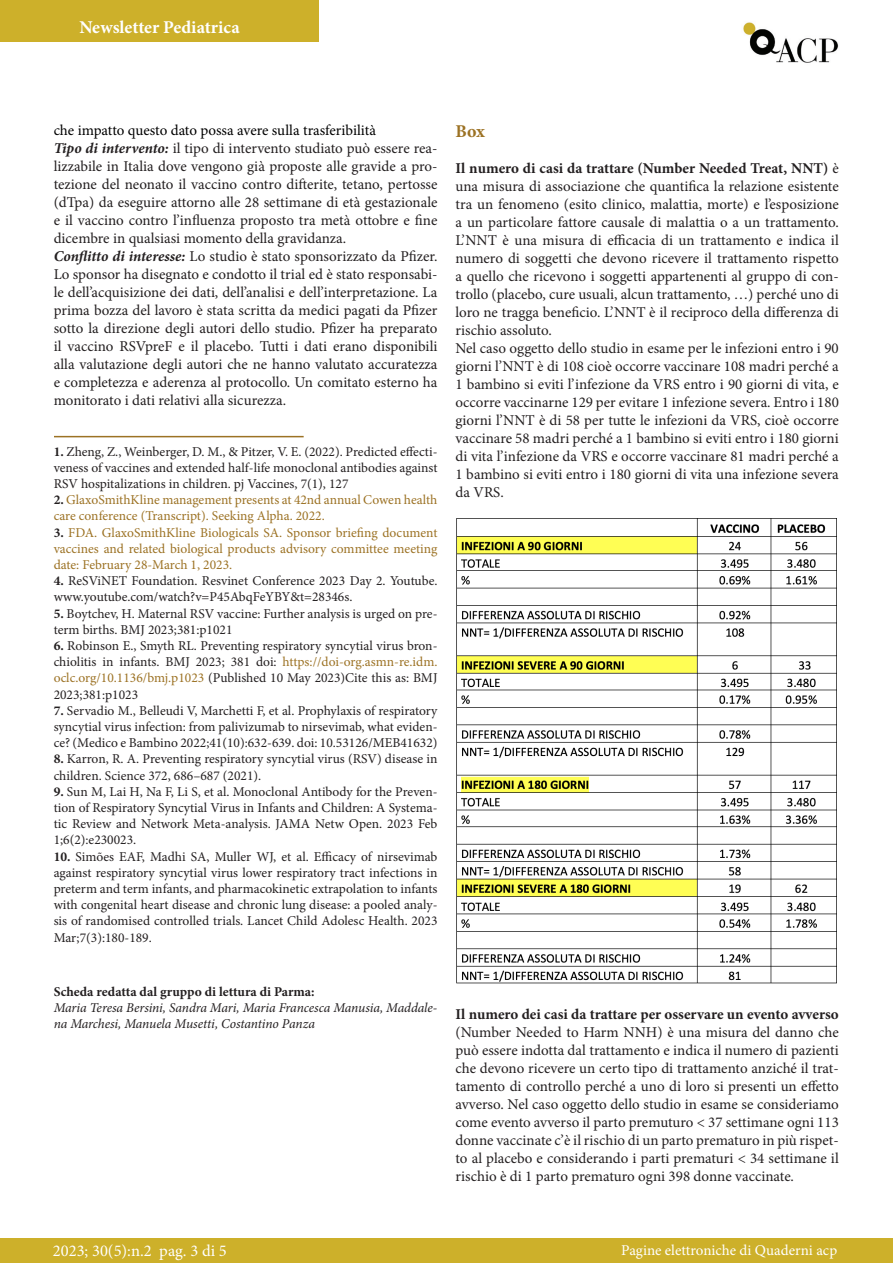
<style>
.page{position:relative;width:893px;height:1263px;background:#fff}
.page>*{position:absolute;margin:0;border:0;box-sizing:border-box;transform-origin:0 0}
.t1{font:700 18px "Minion Pro";color:#fff}
.t2{font:700 18px "Minion Pro";color:#9c7224}
.t3{font:16.5px "Minion Pro";color:#fff}
.t4{font:15px/18px "Minion Pro";color:#231f20;text-align:justify}
.t5{font:15px "Minion Pro";letter-spacing:-.005em;color:#000}
.t6{font:15px "Minion Pro";color:#fff}
.t7{font:13.5px/16.2px "Minion Pro";color:#231f20;text-align:justify}
.t8{font:13.5px/16.2px "Minion Pro";color:#9c7224}
.t9{font:italic 13.5px/16.2px "Minion Pro";letter-spacing:-.01em;color:#231f20}
.t10{font:700 13.5px "Minion Pro";color:#231f20}
.s1{font-weight:700;font-style:italic}
.s2{font-weight:700}
.s3{font-weight:700;color:#231f20}
.s4{color:#9c7224}
</style>
<div class="page">
<hr style="left:54px;top:436px;width:250px;height:1px;background:#9c7224">
<div style="left:0;top:0;width:319px;height:41px;background:#cdb02a"></div>
<img style="left:743px;top:22px;width:96px;height:41px">
<div style="left:0;top:1239px;width:892px;height:24px;background:#cdb02a"></div>
<img style="left:456px;top:518px;width:381px;height:466px">
<p class="t1" style="left:79px;top:15px;width:162px">Newsletter Pediatrica</p>
<p class="t5" style="left:54px;top:120px;width:324px">che impatto questo dato possa avere sulla trasferibilità</p>
<p class="t4" style="left:54px;top:139px;width:385px"><span class="s1">Tipo di intervento:</span> il tipo di intervento studiato può essere rea&shy;lizzabile in Italia dove vengono già proposte alle gravide a pro&shy;tezione del neonato il vaccino contro difterite, tetano, pertosse (dTpa) da eseguire attorno alle 28 settimane di età gestazionale e il vaccino contro l’influenza proposto tra metà ottobre e fine dicembre in qualsiasi momento della gravidanza.</p>
<p class="t4" style="left:54px;top:247px;width:385px"><span class="s1">Conflitto di interesse:</span> Lo studio è stato sponsorizzato da Pfizer.<br>Lo sponsor ha disegnato e condotto il trial ed è stato responsabi&shy;le dell’acquisizione dei dati, dell’analisi e dell’interpretazione. La prima bozza del lavoro è stata scritta da medici pagati da Pfizer sotto la direzione degli autori dello studio. Pfizer ha preparato il vaccino RSVpreF e il placebo. Tutti i dati erano disponibili alla valutazione degli autori che ne hanno valutato accuratezza e completezza e aderenza al protocollo. Un comitato esterno ha monitorato i dati relativi alla sicurezza.</p>
<p class="t7" style="left:54px;top:443px;width:385px"><span class="s2">1.</span> Zheng, Z., Weinberger, D. M., &amp; Pitzer, V. E. (2022). Predicted effecti&shy;veness of vaccines and extended half-life monoclonal antibodies against RSV hospitalizations in children. pj Vaccines, 7(1), 127</p>
<p class="t8" style="left:54px;top:492px;width:385px"><span class="s3">2.</span> GlaxoSmithKline management presents at 42nd annual Cowen health care conference (Transcript). Seeking Alpha. 2022.</p>
<p class="t8" style="left:54px;top:524px;width:385px;text-align:justify"><span class="s3">3.</span> FDA. GlaxoSmithKline Biologicals SA. Sponsor briefing document vaccines and related biological products advisory committee meeting date: February 28-March 1, 2023.</p>
<p class="t7" style="left:54px;top:573px;width:385px"><span class="s2">4.</span> ReSViNET Foundation. Resvinet Conference 2023 Day 2. Youtube. www.youtube.com/watch?v=P45AbqFeYBY&amp;t=28346s.</p>
<p class="t7" style="left:54px;top:605px;width:385px"><span class="s2">5.</span> Boytchev, H. Maternal RSV vaccine: Further analysis is urged on pre&shy;term births. BMJ 2023;381:p1021</p>
<p class="t7" style="left:54px;top:638px;width:385px"><span class="s2">6.</span> Robinson E., Smyth RL. Preventing respiratory syncytial virus bron&shy;chiolitis in infants. BMJ 2023; 381 doi: <span class="s4">https://doi-org.asmn-re.idm. oclc.org/10.1136/bmj.p1023</span> (Published 10 May 2023)Cite this as: BMJ 2023;381:p1023</p>
<p class="t7" style="left:54px;top:702px;width:385px"><span class="s2">7.</span> Servadio M., Belleudi V, Marchetti F, et al. Prophylaxis of respiratory syncytial virus infection: from palivizumab to nirsevimab, what eviden&shy;ce? (Medico e Bambino 2022;41(10):632-639. doi: 10.53126/MEB41632)</p>
<p class="t7" style="left:54px;top:751px;width:385px"><span class="s2">8.</span> Karron, R. A. Preventing respiratory syncytial virus (RSV) disease in children. Science 372, 686–687 (2021).</p>
<p class="t7" style="left:54px;top:783px;width:385px"><span class="s2">9.</span> Sun M, Lai H, Na F, Li S, et al. Monoclonal Antibody for the Preven&shy;tion of Respiratory Syncytial Virus in Infants and Children: A Systema&shy;tic Review and Network Meta-analysis. JAMA Netw Open. 2023 Feb 1;6(2):e230023.</p>
<p class="t7" style="left:54px;top:848px;width:385px"><span class="s2">10.</span> Simões EAF, Madhi SA, Muller WJ, et al. Efficacy of nirsevimab against respiratory syncytial virus lower respiratory tract infections in preterm and term infants, and pharmacokinetic extrapolation to infants with congenital heart disease and chronic lung disease: a pooled analy&shy;sis of randomised controlled trials. Lancet Child Adolesc Health. 2023<br>Mar;7(3):180-189.</p>
<p class="t10" style="left:54px;top:982px;width:262px">Scheda redatta dal gruppo di lettura di Parma:</p>
<p class="t9" style="left:54px;top:999px;width:385px">Maria Teresa Bersini, Sandra Mari, Maria Francesca Manusia, Maddale&shy;na Marchesi, Manuela Musetti, Costantino Panza</p>
<p class="t2" style="left:455px;top:119px;width:31px">Box</p>
<p class="t4" style="left:455px;top:160px;width:385px"><span class="s2">Il numero di casi da trattare (Number Needed Treat, NNT)</span> è una misura di associazione che quantifica la relazione esistente tra un fenomeno (esito clinico, malattia, morte) e l’esposizione a un particolare fattore causale di malattia o a un trattamento.<br>L’NNT è una misura di efficacia di un trattamento e indica il numero di soggetti che devono ricevere il trattamento rispetto a quello che ricevono i soggetti appartenenti al gruppo di con&shy;trollo (placebo, cure usuali, alcun trattamento, …) perché uno di loro ne tragga beneficio. L’NNT è il reciproco della differenza di rischio assoluto.</p>
<p class="t4" style="left:455px;top:340px;width:385px">Nel caso oggetto dello studio in esame per le infezioni entro i 90 giorni l’NNT è di 108 cioè occorre vaccinare 108 madri perché a 1 bambino si eviti l’infezione da VRS entro i 90 giorni di vita, e occorre vaccinarne 129 per evitare 1 infezione severa. Entro i 180 giorni l’NNT è di 58 per tutte le infezioni da VRS, cioè occorre vaccinare 58 madri perché a 1 bambino si eviti entro i 180 giorni di vita l’infezione da VRS e occorre vaccinare 81 madri perché a 1 bambino si eviti entro i 180 giorni di vita una infezione severa da VRS.</p>
<p class="t4" style="left:455px;top:1006px;width:385px"><span class="s2">Il numero dei casi da trattare per osservare un evento avverso </span>(Number Needed to Harm NNH) è una misura del danno che può essere indotta dal trattamento e indica il numero di pazienti che devono ricevere un certo tipo di trattamento anziché il trat&shy;tamento di controllo perché a uno di loro si presenti un effetto avverso. Nel caso oggetto dello studio in esame se consideriamo come evento avverso il parto premuturo &lt; 37 settimane ogni 113 donne vaccinate c’è il rischio di un parto prematuro in più rispet&shy;to al placebo e considerando i parti prematuri &lt; 34 settimane il rischio è di 1 parto prematuro ogni 398 donne vaccinate.</p>
<p class="t3" style="left:53px;top:1240px;width:175px">2023; 30(5):n.2 pag. 3 di 5</p>
<p class="t6" style="left:621px;top:1240px;width:217px">Pagine elettroniche di Quaderni acp</p>
</div>
